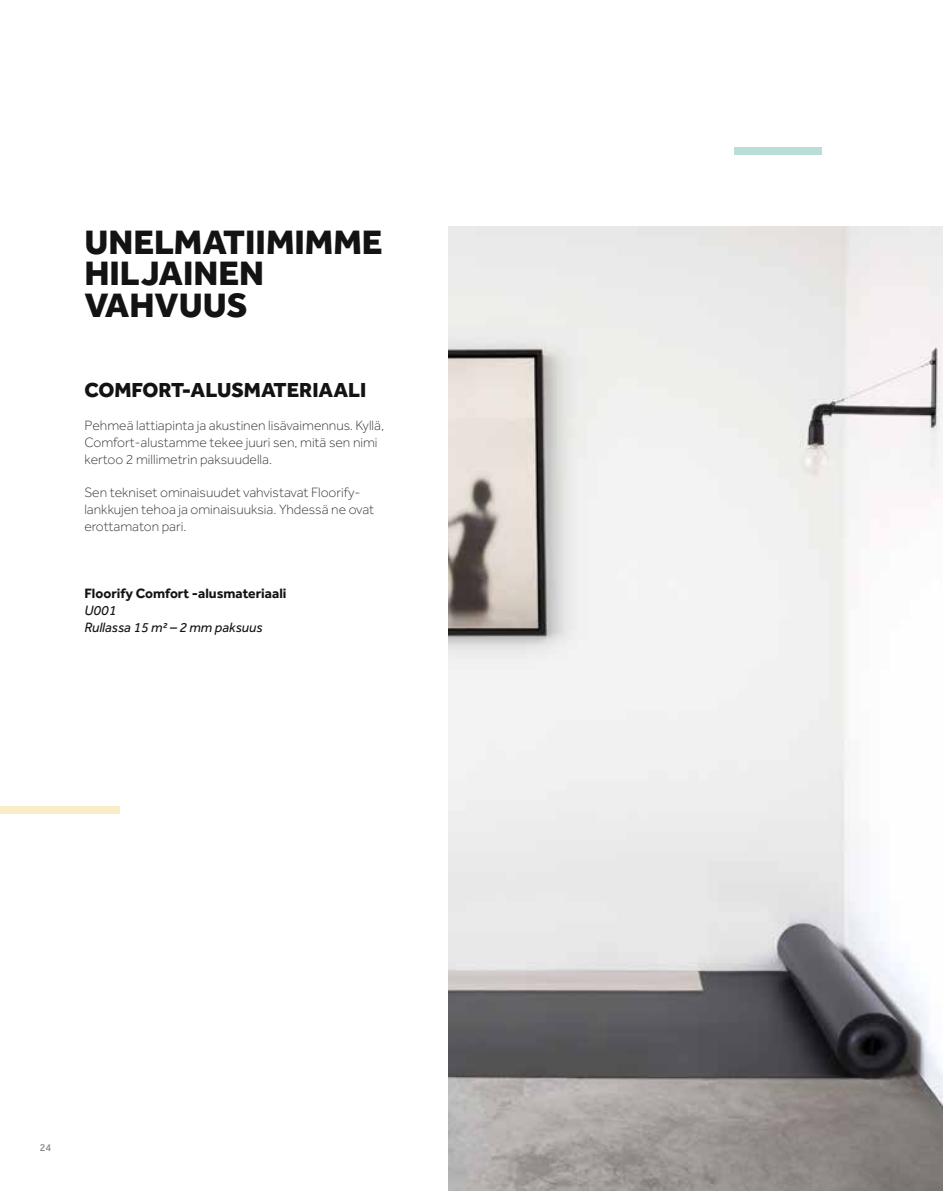
<style>
.page{position:relative;width:943px;height:1191px;background:#fff}
.page>*{position:absolute;margin:0;border:0;box-sizing:border-box;transform-origin:0 0}
.t1{font:800 35px/31.5px "Effra";color:#131313}
.t2{font:800 21px "Effra";color:#131313}
.t3{font:300 14px/16.8px "Effra";color:#3c3c3b}
.t4{font:700 14px "Effra";color:#131313}
.t5{font:italic 14px/16.8px "Effra W01";color:#131313}
.t6{font:10.5px "Effra";color:#7c7b7b}
</style>
<div class="page">
<div style="left:734px;top:147px;width:88px;height:8px;background:#b8ded7"></div>
<div style="left:0;top:806px;width:120px;height:8px;background:#f7eec8"></div>
<img style="left:448px;top:227px;width:495px;height:964px">
<h1 class="t1" style="left:84px;top:225px;width:300px">UNELMATIIMIMME<br>HILJAINEN<br>VAHVUUS</h1>
<h2 class="t2" style="left:84px;top:376px;width:283px">COMFORT-ALUSMATERIAALI</h2>
<p class="t3" style="left:84px;top:417px;width:301px">Pehmeä lattiapinta ja akustinen lisävaimennus. Kyllä,<br>Comfort-alustamme tekee juuri sen, mitä sen nimi kertoo 2 millimetrin paksuudella.</p>
<p class="t3" style="left:84px;top:484px;width:291px">Sen tekniset ominaisuudet vahvistavat Floorify&shy;lankkujen tehoa ja ominaisuuksia. Yhdessä ne ovat erottamaton pari.</p>
<p class="t4" style="left:84px;top:585px;width:204px">Floorify Comfort -alusmateriaali</p>
<p class="t5" style="left:84px;top:602px;width:180px">U001<br>Rullassa 15 m² – 2 mm paksuus</p>
<p class="t6" style="left:40px;top:1141px;width:13px">24</p>
</div>
